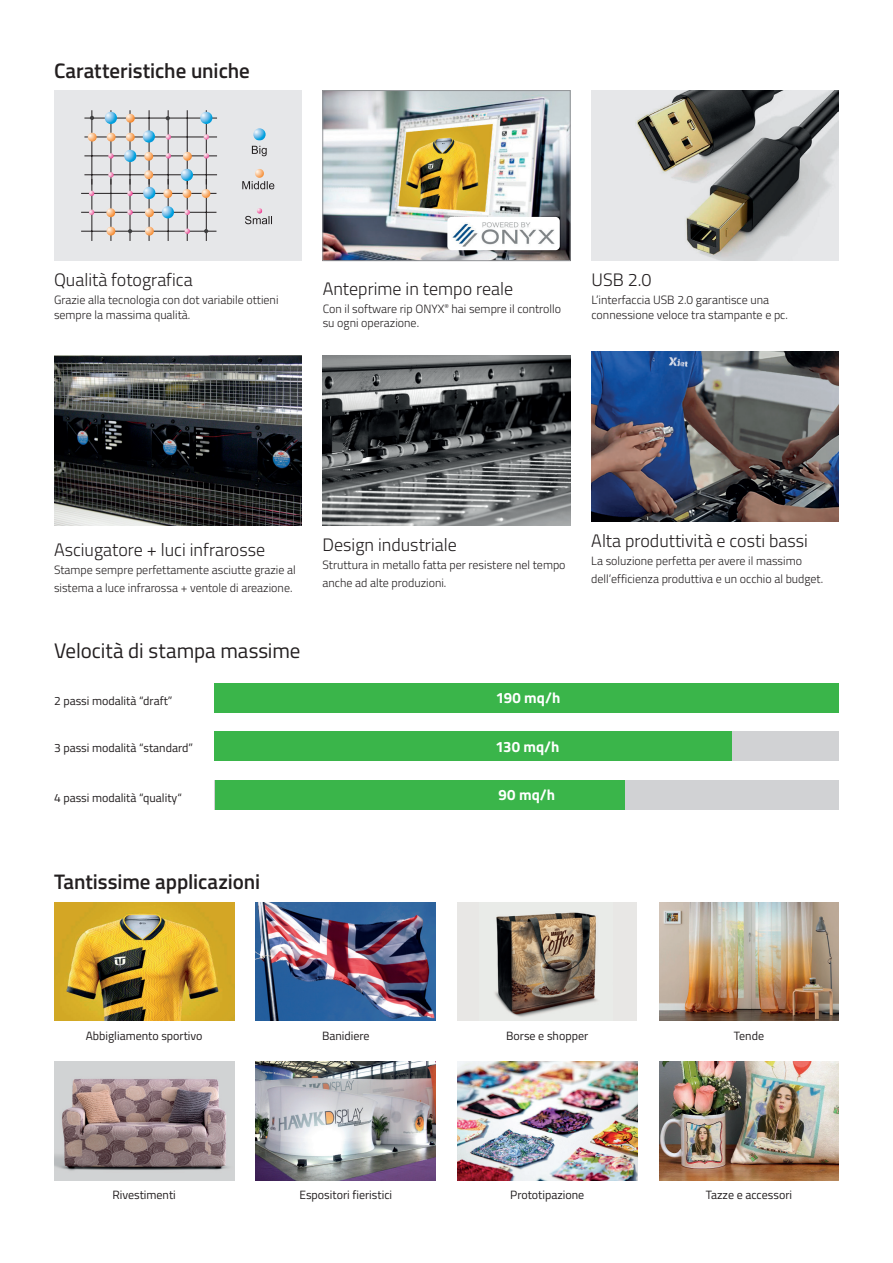
<style>
.page{position:relative;width:893px;height:1263px;background:#fff}
.page>*{position:absolute;margin:0;border:0;box-sizing:border-box;transform-origin:0 0}
.t1{font:600 21px "Titillium Web";letter-spacing:-.005em;color:#231f20}
.t2{font:21px "Titillium Web";letter-spacing:-.005em;color:#231f20}
.t3{font:300 18px "Titillium Web";color:#231f20}
.t4{font:700 15px "Titillium Web";letter-spacing:.005em;color:#fff}
.t5{font:300 12px/14.4px "Titillium Web";color:#231f20}
.t6{font:12px "Titillium Web";color:#231f20}
</style>
<div class="page">
<div style="left:54px;top:91px;width:247px;height:170px;background:#e6e7e9"></div>
<img style="left:591px;top:351px;width:248px;height:170px">
<img style="left:54px;top:1061px;width:180px;height:119px">
<div style="left:457px;top:902px;width:180px;height:119px;background:#e8e7e5"></div>
<img style="left:495px;top:912px;width:102px;height:105px">
<img style="left:256px;top:1061px;width:180px;height:119px">
<img style="left:256px;top:902px;width:180px;height:119px">
<img style="left:457px;top:1061px;width:180px;height:119px">
<img style="left:659px;top:902px;width:180px;height:119px">
<img style="left:659px;top:1061px;width:180px;height:119px">
<img style="left:54px;top:902px;width:180px;height:119px">
<img style="left:325px;top:92px;width:243px;height:167px">
<div style="left:323px;top:90px;width:247px;height:171px;border:1px solid #939598"></div>
<div style="left:591px;top:90px;width:248px;height:171px;background:#e6e7e9"></div>
<img style="left:636px;top:90px;width:203px;height:171px">
<svg style="left:252px;top:128px;width:15px;height:28px"></svg>
<svg style="left:242px;top:169px;width:32px;height:20px"></svg>
<svg style="left:245px;top:208px;width:27px;height:16px"></svg>
<hr style="left:81px;top:193px;width:135px;height:1px;background:#231f20">
<hr style="left:81px;top:212px;width:135px;height:1px;background:#231f20">
<hr style="left:81px;top:231px;width:135px;height:1px;background:#231f20">
<hr style="left:206px;top:179px;width:1px;height:62px;background:#231f20">
<hr style="left:187px;top:179px;width:1px;height:62px;background:#231f20">
<hr style="left:168px;top:179px;width:1px;height:62px;background:#231f20">
<hr style="left:149px;top:179px;width:1px;height:62px;background:#231f20">
<hr style="left:130px;top:179px;width:1px;height:62px;background:#231f20">
<hr style="left:111px;top:179px;width:1px;height:62px;background:#231f20">
<hr style="left:92px;top:179px;width:1px;height:62px;background:#231f20">
<svg style="left:143px;top:187px;width:12px;height:12px"></svg>
<svg style="left:162px;top:206px;width:12px;height:12px"></svg>
<svg style="left:145px;top:208px;width:9px;height:9px"></svg>
<svg style="left:163px;top:189px;width:9px;height:9px"></svg>
<svg style="left:183px;top:189px;width:8px;height:9px"></svg>
<svg style="left:201px;top:189px;width:9px;height:9px"></svg>
<svg style="left:204px;top:229px;width:4px;height:4px"></svg>
<svg style="left:128px;top:229px;width:4px;height:4px"></svg>
<svg style="left:106px;top:208px;width:9px;height:9px"></svg>
<svg style="left:145px;top:227px;width:9px;height:9px"></svg>
<svg style="left:106px;top:227px;width:9px;height:9px"></svg>
<hr style="left:84px;top:118px;width:133px;height:1px;background:#231f20">
<hr style="left:84px;top:137px;width:133px;height:1px;background:#231f20">
<hr style="left:84px;top:156px;width:133px;height:1px;background:#231f20">
<hr style="left:84px;top:174px;width:133px;height:1px;background:#231f20">
<hr style="left:92px;top:110px;width:1px;height:75px;background:#231f20">
<hr style="left:111px;top:110px;width:1px;height:75px;background:#231f20">
<hr style="left:130px;top:110px;width:1px;height:75px;background:#231f20">
<hr style="left:149px;top:110px;width:1px;height:75px;background:#231f20">
<hr style="left:168px;top:110px;width:1px;height:75px;background:#231f20">
<hr style="left:187px;top:110px;width:1px;height:75px;background:#231f20">
<hr style="left:206px;top:110px;width:1px;height:75px;background:#231f20">
<svg style="left:105px;top:112px;width:12px;height:12px"></svg>
<svg style="left:200px;top:112px;width:12px;height:12px"></svg>
<svg style="left:143px;top:130px;width:12px;height:13px"></svg>
<svg style="left:124px;top:150px;width:12px;height:12px"></svg>
<svg style="left:144px;top:152px;width:9px;height:9px"></svg>
<svg style="left:126px;top:133px;width:9px;height:9px"></svg>
<svg style="left:107px;top:133px;width:9px;height:9px"></svg>
<svg style="left:88px;top:133px;width:9px;height:9px"></svg>
<svg style="left:126px;top:114px;width:9px;height:9px"></svg>
<svg style="left:90px;top:116px;width:4px;height:4px"></svg>
<svg style="left:166px;top:116px;width:4px;height:4px"></svg>
<svg style="left:183px;top:152px;width:9px;height:9px"></svg>
<svg style="left:144px;top:170px;width:9px;height:9px"></svg>
<svg style="left:181px;top:169px;width:12px;height:12px"></svg>
<svg style="left:166px;top:134px;width:5px;height:6px"></svg>
<svg style="left:204px;top:134px;width:5px;height:6px"></svg>
<svg style="left:166px;top:153px;width:5px;height:6px"></svg>
<svg style="left:204px;top:153px;width:5px;height:6px"></svg>
<svg style="left:108px;top:153px;width:6px;height:6px"></svg>
<svg style="left:108px;top:172px;width:6px;height:5px"></svg>
<svg style="left:89px;top:191px;width:5px;height:5px"></svg>
<svg style="left:89px;top:210px;width:5px;height:5px"></svg>
<svg style="left:127px;top:191px;width:6px;height:5px"></svg>
<svg style="left:127px;top:210px;width:6px;height:5px"></svg>
<svg style="left:185px;top:210px;width:5px;height:5px"></svg>
<svg style="left:185px;top:228px;width:5px;height:6px"></svg>
<div style="left:447px;top:217px;width:113px;height:33px;background:#fff;border-radius:4px"></div>
<img style="left:452px;top:222px;width:103px;height:24px">
<img style="left:54px;top:356px;width:247px;height:170px">
<img style="left:323px;top:356px;width:247px;height:170px">
<div style="left:215px;top:683px;width:624px;height:30px;background:#3ab54a"></div>
<div style="left:215px;top:731px;width:624px;height:30px;background:#d1d2d4"></div>
<div style="left:215px;top:780px;width:624px;height:30px;background:#d1d2d4"></div>
<div style="left:215px;top:731px;width:517px;height:30px;background:#3ab54a"></div>
<div style="left:215px;top:780px;width:409px;height:30px;background:#3ab54a"></div>
<h1 class="t1" style="left:54px;top:55px;width:197px">Caratteristiche uniche</h1>
<h2 class="t3" style="left:54px;top:267px;width:140px">Qualità fotografica</h2>
<p class="t5" style="left:54px;top:292px;width:226px">Grazie alla tecnologia con dot variabile ottieni sempre la massima qualità.</p>
<h2 class="t3" style="left:323px;top:276px;width:192px">Anteprime in tempo reale</h2>
<p class="t5" style="left:323px;top:301px;width:240px">Con il software rip ONYX<sup>®</sup> hai sempre il controllo su ogni operazione.</p>
<h2 class="t3" style="left:591px;top:267px;width:62px">USB 2.0</h2>
<p class="t5" style="left:591px;top:292px;width:198px">L’interfaccia USB 2.0 garantisce una connessione veloce tra stampante e pc.</p>
<h2 class="t3" style="left:54px;top:536px;width:213px">Asciugatore + luci infrarosse</h2>
<p class="t5" style="left:54px;top:560px;width:243px;line-height:18px">Stampe sempre perfettamente asciutte grazie al sistema a luce infrarossa + ventole di areazione.</p>
<h1 class="t2" style="left:54px;top:636px;width:248px">Velocità di stampa massime</h1>
<p class="t6" style="left:54px;top:692px;width:120px">2 passi modalità “draft”</p>
<p class="t6" style="left:54px;top:739px;width:140px">3 passi modalità “standard”</p>
<p class="t6" style="left:54px;top:789px;width:129px">4 passi modalità “quality“</p>
<h2 class="t3" style="left:323px;top:532px;width:136px">Design industriale</h2>
<p class="t5" style="left:323px;top:556px;width:245px;line-height:18px">Struttura in metallo fatta per resistere nel tempo anche ad alte produzioni.</p>
<p class="t4" style="left:496px;top:687px;width:66px">190 mq/h</p>
<p class="t4" style="left:495px;top:735px;width:66px">130 mq/h</p>
<p class="t4" style="left:499px;top:783px;width:58px">90 mq/h</p>
<h2 class="t3" style="left:591px;top:528px;width:218px">Alta produttività e costi bassi</h2>
<p class="t5" style="left:591px;top:551px;width:233px;line-height:18px">La soluzione perfetta per avere il massimo dell’efficienza produttiva e un occhio al budget.</p>
<h1 class="t1" style="left:54px;top:866px;width:208px">Tantissime applicazioni</h1>
<p class="t6" style="left:86px;top:1027px;width:118px">Abbigliamento sportivo</p>
<p class="t6" style="left:322px;top:1027px;width:49px">Banidiere</p>
<p class="t6" style="left:506px;top:1027px;width:84px">Borse e shopper</p>
<p class="t6" style="left:734px;top:1027px;width:32px">Tende</p>
<p class="t6" style="left:112px;top:1186px;width:65px">Rivestimenti</p>
<p class="t6" style="left:299px;top:1186px;width:94px">Espositori fieristici</p>
<p class="t6" style="left:510px;top:1186px;width:76px">Prototipazione</p>
<p class="t6" style="left:706px;top:1186px;width:88px">Tazze e accessori</p>
</div>
